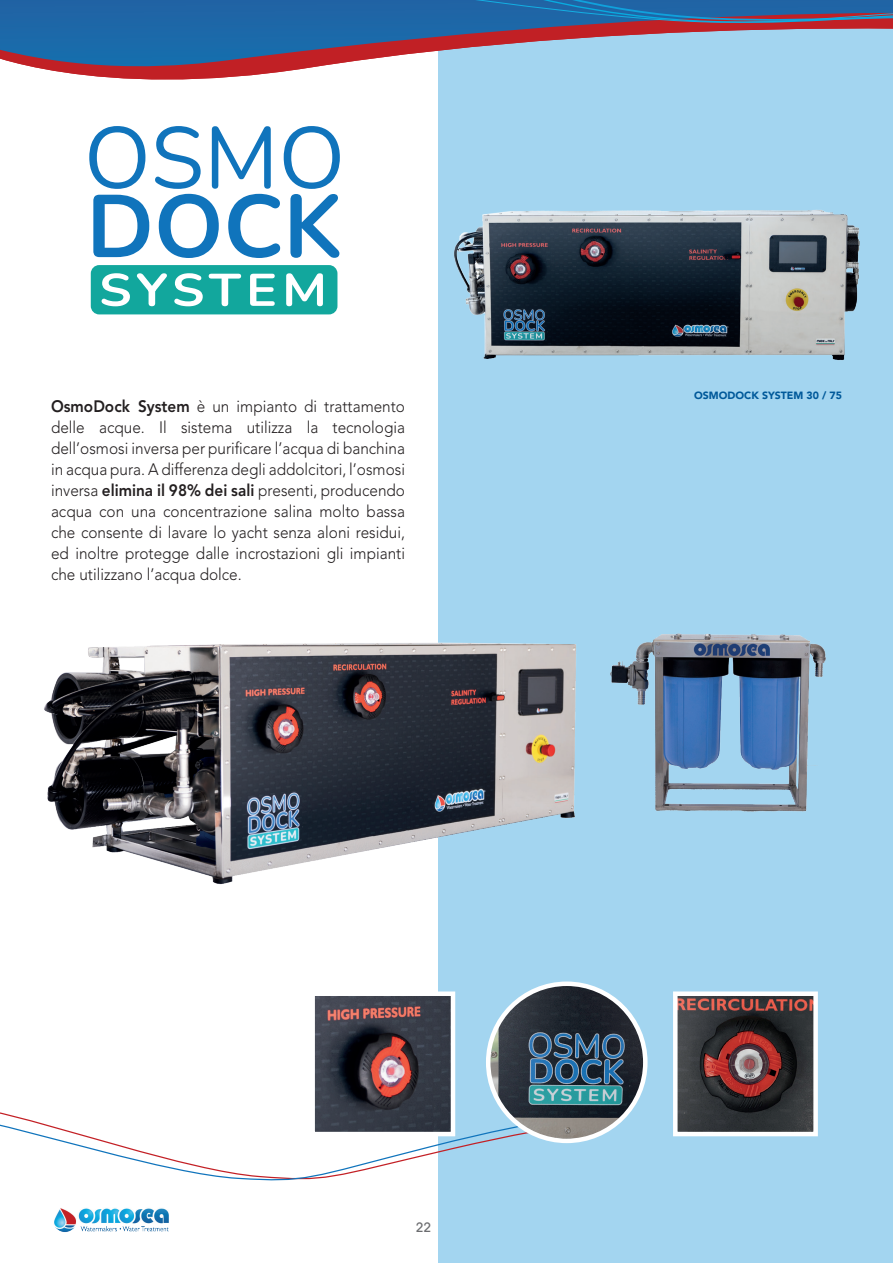
<style>
.page{position:relative;width:893px;height:1263px;background:#fff}
.page>*{position:absolute;margin:0;border:0;box-sizing:border-box;transform-origin:0 0}
.t1{font:300 16.5px/21px "Avenir LT Std";color:#231f20;text-align:justify;scale:.93 1}
.t2{font:500 13.5px "Avant Garde IT Cby BT";color:#6c6d70}
.t3{font:900 10.5px "Avenir";color:#00599a}
.s1{font-weight:800}
</style>
<div class="page">
<div style="left:438px;top:0;width:455px;height:1263px;background:#a3d5f0"></div>
<img style="left:54px;top:1208px;width:115px;height:24px">
<svg style="left:0;top:1106px;width:591px;height:75px"></svg>
<svg style="left:93px;top:205px;width:56px;height:52px"></svg>
<svg style="left:158px;top:205px;width:182px;height:53px"></svg>
<div style="left:91px;top:265px;width:246px;height:49px;background:#12a79d;border-radius:8px"></div>
<svg style="left:102px;top:273px;width:28px;height:33px"></svg>
<svg style="left:137px;top:273px;width:30px;height:33px"></svg>
<svg style="left:174px;top:273px;width:29px;height:33px"></svg>
<svg style="left:209px;top:274px;width:32px;height:32px"></svg>
<svg style="left:250px;top:274px;width:25px;height:32px"></svg>
<svg style="left:286px;top:273px;width:37px;height:33px"></svg>
<img style="left:44px;top:642px;width:532px;height:243px">
<img style="left:315px;top:996px;width:135px;height:135px">
<div style="left:310px;top:991px;width:145px;height:145px;border:4px solid #fff"></div>
<img style="left:610px;top:633px;width:216px;height:179px">
<img style="left:488px;top:984px;width:157px;height:157px;border-radius:79px">
<div style="left:486px;top:981px;width:162px;height:162px;border:4px solid #fff;border-radius:50%"></div>
<img style="left:454px;top:209px;width:406px;height:151px">
<img style="left:678px;top:996px;width:135px;height:135px">
<div style="left:673px;top:991px;width:145px;height:145px;border:4px solid #fff"></div>
<svg style="left:76px;top:74px;width:264px;height:131px"></svg>
<svg style="left:0;top:0;width:382px;height:74px;background:#436396"></svg>
<svg style="left:382px;top:0;width:511px;height:58px"></svg>
<p class="t1" style="left:51px;top:396px;width:382px"><span class="s1">OsmoDock System</span> è un impianto di trattamento delle acque. Il sistema utilizza la tecnologia dell’osmosi inversa per purificare l’acqua di banchina in acqua pura. A differenza degli addolcitori, l’osmosi inversa <span class="s1">elimina il 98% dei sali</span> presenti, producendo acqua con una concentrazione salina molto bassa che consente di lavare lo yacht senza aloni residui, ed inoltre protegge dalle incrostazioni gli impianti che utilizzano l’acqua dolce.</p>
<p class="t2" style="left:416px;top:1219px;width:17px">22</p>
<p class="t3" style="left:694px;top:386px;width:149px">OSMODOCK SYSTEM 30 / 75</p>
</div>
